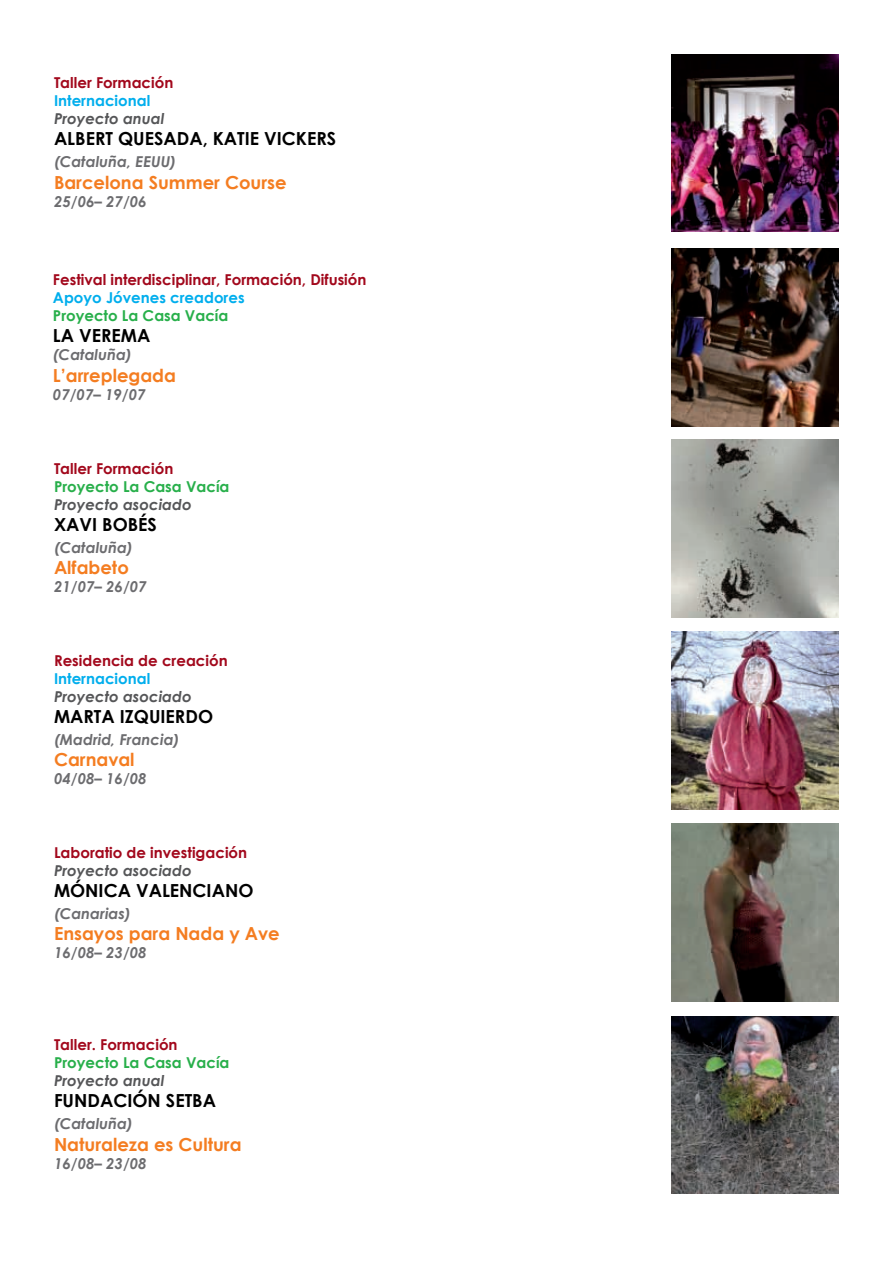
<style>
.page{position:relative;width:893px;height:1263px;background:#fff}
.page>*{position:absolute;margin:0;border:0;box-sizing:border-box;transform-origin:0 0}
.t1{font:700 18px "Century Gothic";color:#f47d21}
.t2{font:700 18px "Century Gothic";color:#000}
.t3{font:italic 700 15px "Century Gothic";color:#6c6c6f}
.t4{font:700 15px "Century Gothic";color:#a2081c}
.t5{font:italic 700 15px "Century Gothic";color:#555658}
.t6{font:700 15px "Century Gothic";color:#27af4a}
.t7{font:700 15px "Century Gothic";color:#00aeed}
</style>
<div class="page">
<img style="left:671px;top:54px;width:168px;height:178px">
<img style="left:671px;top:249px;width:168px;height:178px">
<img style="left:671px;top:440px;width:168px;height:178px">
<img style="left:671px;top:632px;width:168px;height:178px">
<img style="left:671px;top:824px;width:168px;height:178px">
<img style="left:671px;top:1016px;width:168px;height:178px">
<p class="t4" style="left:54px;top:73px;width:121px">Taller Formación</p>
<p class="t7" style="left:54px;top:91px;width:98px">Internacional</p>
<p class="t5" style="left:54px;top:109px;width:112px">Proyecto anual</p>
<p class="t2" style="left:54px;top:127px;width:284px">ALBERT QUESADA, KATIE VICKERS</p>
<p class="t3" style="left:54px;top:152px;width:124px">(Cataluña, EEUU)</p>
<p class="t1" style="left:54px;top:171px;width:234px">Barcelona Summer Course</p>
<p class="t3" style="left:54px;top:191px;width:94px">25/06– 27/06</p>
<p class="t4" style="left:53px;top:270px;width:315px">Festival interdisciplinar, Formación, Difusión</p>
<p class="t7" style="left:53px;top:288px;width:193px">Apoyo Jóvenes creadores</p>
<p class="t6" style="left:53px;top:306px;width:177px">Proyecto La Casa Vacía</p>
<p class="t2" style="left:53px;top:324px;width:99px">LA VEREMA</p>
<p class="t3" style="left:53px;top:345px;width:80px">(Cataluña)</p>
<p class="t1" style="left:53px;top:364px;width:125px">L’arreplegada</p>
<p class="t3" style="left:53px;top:385px;width:94px">07/07– 19/07</p>
<p class="t4" style="left:54px;top:459px;width:121px">Taller Formación</p>
<p class="t6" style="left:54px;top:477px;width:177px">Proyecto La Casa Vacía</p>
<p class="t5" style="left:54px;top:494px;width:139px">Proyecto asociado</p>
<p class="t2" style="left:54px;top:513px;width:104px">XAVI BOBÉS</p>
<p class="t3" style="left:54px;top:538px;width:80px">(Cataluña)</p>
<p class="t1" style="left:54px;top:556px;width:76px">Alfabeto</p>
<p class="t3" style="left:54px;top:577px;width:94px">21/07– 26/07</p>
<p class="t4" style="left:54px;top:651px;width:175px">Residencia de creación</p>
<p class="t7" style="left:54px;top:669px;width:98px">Internacional</p>
<p class="t5" style="left:54px;top:686px;width:139px">Proyecto asociado</p>
<p class="t2" style="left:54px;top:705px;width:161px">MARTA IZQUIERDO</p>
<p class="t3" style="left:54px;top:730px;width:127px">(Madrid, Francia)</p>
<p class="t1" style="left:54px;top:748px;width:82px">Carnaval</p>
<p class="t3" style="left:54px;top:769px;width:94px">04/08– 16/08</p>
<p class="t4" style="left:54px;top:843px;width:195px">Laboratio de investigación</p>
<p class="t5" style="left:54px;top:860px;width:139px">Proyecto asociado</p>
<p class="t2" style="left:54px;top:879px;width:201px">MÓNICA VALENCIANO</p>
<p class="t3" style="left:54px;top:904px;width:78px">(Canarias)</p>
<p class="t1" style="left:54px;top:923px;width:227px">Ensayos para Nada y Ave</p>
<p class="t3" style="left:54px;top:943px;width:94px">16/08– 23/08</p>
<p class="t4" style="left:54px;top:1035px;width:125px">Taller. Formación</p>
<p class="t6" style="left:54px;top:1053px;width:177px">Proyecto La Casa Vacía</p>
<p class="t5" style="left:54px;top:1071px;width:112px">Proyecto anual</p>
<p class="t2" style="left:54px;top:1089px;width:164px">FUNDACIÓN SETBA</p>
<p class="t3" style="left:54px;top:1114px;width:80px">(Cataluña)</p>
<p class="t1" style="left:54px;top:1133px;width:189px">Naturaleza es Cultura</p>
<p class="t3" style="left:54px;top:1153px;width:94px">16/08– 23/08</p>
</div>
